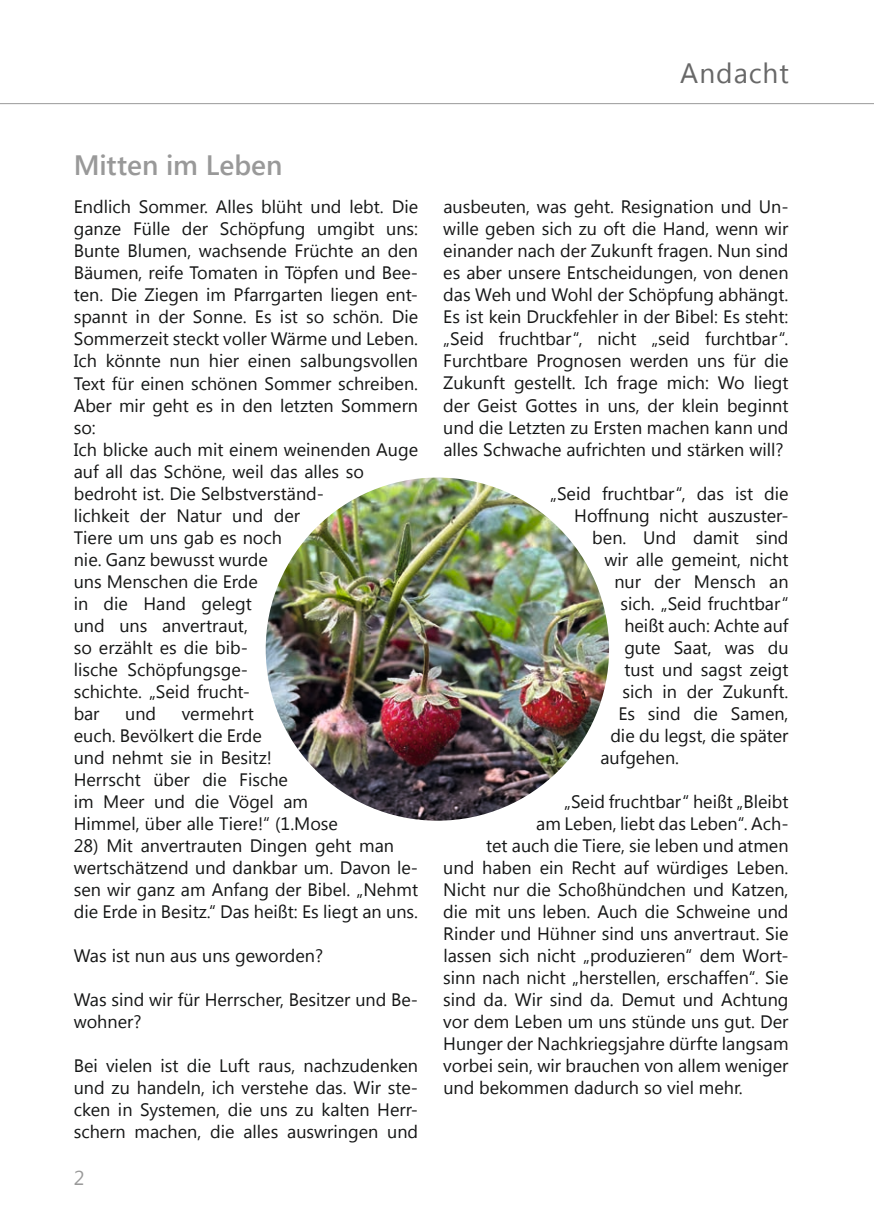
<style>
.page{position:relative;width:874px;height:1225px;background:#fff}
.page>*{position:absolute;margin:0;border:0;box-sizing:border-box;transform-origin:0 0}
.t1{font:600 28px "Segoe UI";color:#999}
.t2{font:28px "Segoe UI";letter-spacing:.035em;color:#686868}
.t3{font:20px "Segoe UI";color:#999}
.t4{font:18px/22px "Segoe UI";color:#151616}
</style>
<div class="page">
<hr style="left:0;top:103px;width:873px;height:1px;background:#999">
<img style="left:265px;top:477px;width:343px;height:343px;border-radius:171px">
<h1 class="t2" style="left:679px;top:54px;width:110px">Andacht</h1>
<h1 class="t1" style="left:74px;top:139px;width:210px">Mitten im Leben</h1>
<p class="t4" style="left:74px;top:195px;width:346px">Endlich Sommer. Alles blüht und lebt. Die ganze Fülle der Schöpfung umgibt uns:<br>Bunte Blumen, wachsende Früchte an den<br>Bäumen, reife Tomaten in Töpfen und Bee&shy;ten. Die Ziegen im Pfarrgarten liegen ent&shy;spannt in der Sonne. Es ist so schön. Die<br>Sommerzeit steckt voller Wärme und Leben.<br>Ich könnte nun hier einen salbungsvollen<br>Text für einen schönen Sommer schreiben.<br>Aber mir geht es in den letzten Sommern so:<br>Ich blicke auch mit einem weinenden Auge auf all das Schöne, weil das alles so bedroht ist. Die Selbstverständ-<br>lichkeit der Natur und der<br>Tiere um uns gab es noch<br>nie. Ganz bewusst wurde<br>uns Menschen die Erde<br>in die Hand gelegt<br>und uns anvertraut,<br>so erzählt es die bib-<br>lische Schöpfungsge-<br>schichte. „Seid frucht-<br>bar</p>
<p class="t4" style="left:74px;top:701px;width:265px;text-indent:108px">vermehrt<br>euch. Bevölkert die Erde<br>und nehmt sie in Besitz!<br>Herrscht über die Fische<br>im Meer und die Vögel am<br>Himmel, über alle Tiere!“ (1.Mose</p>
<p class="t4" style="left:74px;top:833px;width:346px">28) Mit anvertrauten Dingen geht man wertschätzend und dankbar um. Davon le&shy;sen wir ganz am Anfang der Bibel. „Nehmt die Erde in Besitz.“ Das heißt: Es liegt an uns.</p>
<p class="t4" style="left:74px;top:943px;width:251px">Was ist nun aus uns geworden?</p>
<p class="t4" style="left:74px;top:987px;width:346px">Was sind wir für Herrscher, Besitzer und Be&shy;wohner?</p>
<p class="t4" style="left:74px;top:1053px;width:346px;text-align:justify">Bei vielen ist die Luft raus, nachzudenken und zu handeln, ich verstehe das. Wir ste&shy;cken in Systemen, die uns zu kalten Herr&shy;schern machen, die alles auswringen und</p>
<p class="t4" style="left:125px;top:701px;width:32px">und</p>
<p class="t3" style="left:74px;top:1164px;width:12px">2</p>
<p class="t4" style="left:443px;top:195px;width:346px;text-align:justify">ausbeuten, was geht. Resignation und Un&shy;wille geben sich zu oft die Hand, wenn wir einander nach der Zukunft fragen. Nun sind es aber unsere Entscheidungen, von denen das Weh und Wohl der Schöpfung abhängt.<br>Es ist kein Druckfehler in der Bibel: Es steht: „Seid fruchtbar“, nicht „seid furchtbar“.<br>Furchtbare Prognosen werden uns für die Zukunft gestellt. Ich frage mich: Wo liegt der Geist Gottes in uns, der klein beginnt und die Letzten zu Ersten machen kann und alles Schwache aufrichten und stärken will?</p>
<p class="t4" style="left:550px;top:481px;width:240px">„Seid fruchtbar“, das ist die</p>
<p class="t4" style="left:574px;top:503px;width:216px">Hoffnung nicht auszuster-</p>
<p class="t4" style="left:592px;top:525px;width:198px">ben. Und damit sind</p>
<p class="t4" style="left:604px;top:547px;width:186px">wir alle gemeint, nicht</p>
<p class="t4" style="left:614px;top:569px;width:176px">nur der Mensch an</p>
<p class="t4" style="left:620px;top:591px;width:169px">sich. „Seid fruchtbar“</p>
<p class="t4" style="left:624px;top:613px;width:166px">heißt auch: Achte auf</p>
<p class="t4" style="left:624px;top:635px;width:166px">gute Saat, was du</p>
<p class="t4" style="left:624px;top:657px;width:166px">tust und sagst zeigt</p>
<p class="t4" style="left:622px;top:679px;width:167px">sich in der Zukunft.</p>
<p class="t4" style="left:618px;top:701px;width:172px">Es sind die Samen,</p>
<p class="t4" style="left:610px;top:723px;width:180px">die du legst, die später</p>
<p class="t4" style="left:600px;top:745px;width:80px">aufgehen.</p>
<p class="t4" style="left:564px;top:789px;width:226px">„Seid fruchtbar“ heißt „Bleibt</p>
<p class="t4" style="left:536px;top:811px;width:254px">am Leben, liebt das Leben“. Ach-</p>
<p class="t4" style="left:486px;top:833px;width:304px">tet auch die Tiere, sie leben und atmen</p>
<p class="t4" style="left:443px;top:855px;width:346px">und haben ein Recht auf würdiges Leben.</p>
<p class="t4" style="left:443px;top:877px;width:346px">Nicht nur die Schoßhündchen und Katzen,</p>
<p class="t4" style="left:443px;top:899px;width:346px">die mit uns leben. Auch die Schweine und</p>
<p class="t4" style="left:443px;top:921px;width:346px">Rinder und Hühner sind uns anvertraut. Sie</p>
<p class="t4" style="left:443px;top:943px;width:346px">lassen sich nicht „produzieren“ dem Wort-</p>
<p class="t4" style="left:443px;top:965px;width:346px">sinn nach nicht „herstellen, erschaffen“. Sie</p>
<p class="t4" style="left:443px;top:987px;width:346px">sind da. Wir sind da. Demut und Achtung</p>
<p class="t4" style="left:443px;top:1009px;width:346px">vor dem Leben um uns stünde uns gut. Der</p>
<p class="t4" style="left:443px;top:1031px;width:346px">Hunger der Nachkriegsjahre dürfte langsam</p>
<p class="t4" style="left:443px;top:1053px;width:346px">vorbei sein, wir brauchen von allem weniger</p>
<p class="t4" style="left:443px;top:1075px;width:301px">und bekommen dadurch so viel mehr.</p>
</div>
